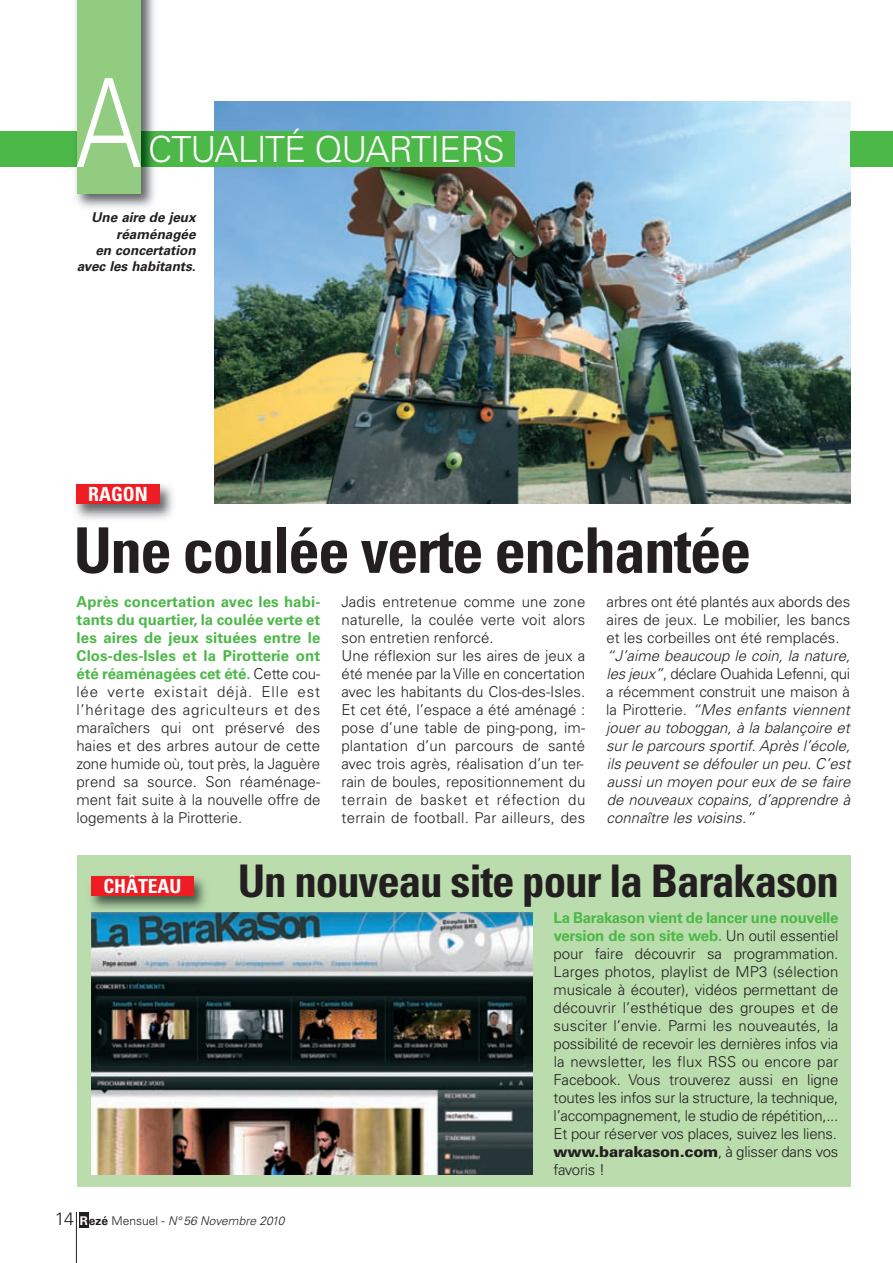
<style>
.page{position:relative;width:893px;height:1263px;background:#fff}
.page>*{position:absolute;margin:0;border:0;box-sizing:border-box;transform-origin:0 0}
.t1{font:300 123px "Univers";color:#fff;scale:.8 1}
.t2{font:700 condensed 63px "Univers";letter-spacing:-.025em;color:#231f20}
.t3{font:700 condensed 45px "Univers";letter-spacing:-.025em;color:#231f20}
.t4{font:300 36px "Univers";letter-spacing:-.025em;color:#fff}
.t5{font:700 condensed 19.5px "Univers";color:#fff}
.t6{font:300 15px/18px "Univers";color:#231f20;text-align:justify}
.t7{font:italic 300 15px/18px "Univers";letter-spacing:.005em;color:#231f20;text-align:justify}
.t8{font:italic 700 13.5px/16.2px "Univers";color:#231f20;text-align:right}
.t9{font:italic 300 12px "Univers";letter-spacing:.005em;color:#231f20}
.s1{font-weight:700;color:#4cb848}
.s2{font-style:normal}
.s3{font-style:normal;font-size:18px}
.s4{font-weight:700;font-style:normal;color:#fff}
.s5{font-weight:700;font-style:normal}
.s6{font-weight:900}
</style>
<div class="page">
<div style="left:77px;top:855px;width:773px;height:331px;background:#bbddae"></div>
<div style="left:79px;top:1212px;width:10px;height:15px;background:#231f20"></div>
<hr style="left:76px;top:1212px;width:1px;height:51px;background:#231f20">
<img style="left:74px;top:484px;width:99px;height:35px">
<div style="left:77px;top:484px;width:83px;height:20px;background:#ee1d23"></div>
<img style="left:90px;top:876px;width:116px;height:34px">
<div style="left:91px;top:876px;width:102px;height:20px;background:#ee1d23"></div>
<img style="left:91px;top:912px;width:441px;height:262px">
<img style="left:215px;top:101px;width:635px;height:403px">
<div style="left:0;top:132px;width:514px;height:35px;background:#4cb848"></div>
<div style="left:850px;top:132px;width:43px;height:35px;background:#4cb848"></div>
<img style="left:70px;top:0;width:90px;height:208px">
<div style="left:77px;top:0;width:64px;height:194px;background:#91cc81"></div>
<h1 class="t1" style="left:76px;top:78px;width:84px">A</h1>
<h3 class="t4" style="left:148px;top:136px;width:358px">CTUALITÉ QUARTIERS</h3>
<p class="t8" style="left:77px;top:211px;width:120px">Une aire de jeux réaménagée<br>en concertation avec les habitants.</p>
<h3 class="t5" style="left:88px;top:487px;width:61px">RAGON</h3>
<h2 class="t2" style="left:74px;top:527px;width:679px">Une coulée verte enchantée</h2>
<p class="t6" style="left:76px;top:594px;width:246px"><span class="s1">Après concertation avec les habi&shy;tants du quartier, la coulée verte et les aires de jeux situées entre le Clos-des-Isles et la Pirotterie ont été réaménagées cet été.</span> Cette cou&shy;lée verte existait déjà. Elle est l’héritage des agriculteurs et des maraîchers qui ont préservé des haies et des arbres autour de cette zone humide où, tout près, la Jaguère prend sa source. Son réaménage&shy;ment fait suite à la nouvelle offre de logements à la Pirotterie.</p>
<p class="t6" style="left:341px;top:594px;width:245px;text-align:left">Jadis entretenue comme une zone naturelle, la coulée verte voit alors son entretien renforcé.<br>Une réflexion sur les aires de jeux a été menée par la Ville en concertation avec les habitants du Clos-des-Isles.<br>Et cet été, l’espace a été aménagé : pose d’une table de ping-pong, im&shy;plantation d’un parcours de santé avec trois agrès, réalisation d’un ter&shy;rain de boules, repositionnement du terrain de basket et réfection du terrain de football. Par ailleurs, des</p>
<p class="t6" style="left:606px;top:594px;width:245px">arbres ont été plantés aux abords des aires de jeux. Le mobilier, les bancs et les corbeilles ont été remplacés.</p>
<p class="t7" style="left:606px;top:648px;width:246px">“J’aime beaucoup le coin, la nature, les jeux”<span class="s2">, déclare Ouahida Lefenni, qui a récemment construit une maison à la Pirotterie.</span> “Mes enfants viennent jouer au toboggan, à la balançoire et sur le parcours sportif. Après l’école, ils peuvent se défouler un peu. C’est aussi un moyen pour eux de se faire de nouveaux copains, d’apprendre à connaître les voisins.”</p>
<h3 class="t5" style="left:103px;top:879px;width:79px">CHÂTEAU</h3>
<h3 class="t3" style="left:238px;top:864px;width:603px">Un nouveau site pour la Barakason</h3>
<p class="t9" style="left:55px;top:1217px;width:231px"><span class="s3">14</span> <span class="s4">R</span><span class="s5">ezé</span> <span class="s2">Mensuel -</span> N° 56 Novembre 2010</p>
<p class="t6" style="left:554px;top:910px;width:286px"><span class="s1">La Barakason vient de lancer une nouvelle version de son site web.</span> Un outil essentiel pour faire découvrir sa programmation.<br>Larges photos, playlist de MP3 (sélection musicale à écouter), vidéos permettant de découvrir l’esthétique des groupes et de susciter l’envie. Parmi les nouveautés, la possibilité de recevoir les dernières infos via la newsletter, les flux RSS ou encore par Facebook. Vous trouverez aussi en ligne toutes les infos sur la structure, la technique, l’accompagnement, le studio de répétition,...<br>Et pour réserver vos places, suivez les liens. <span class="s6">www.barakason.com</span>, à glisser dans vos favoris !</p>
</div>
